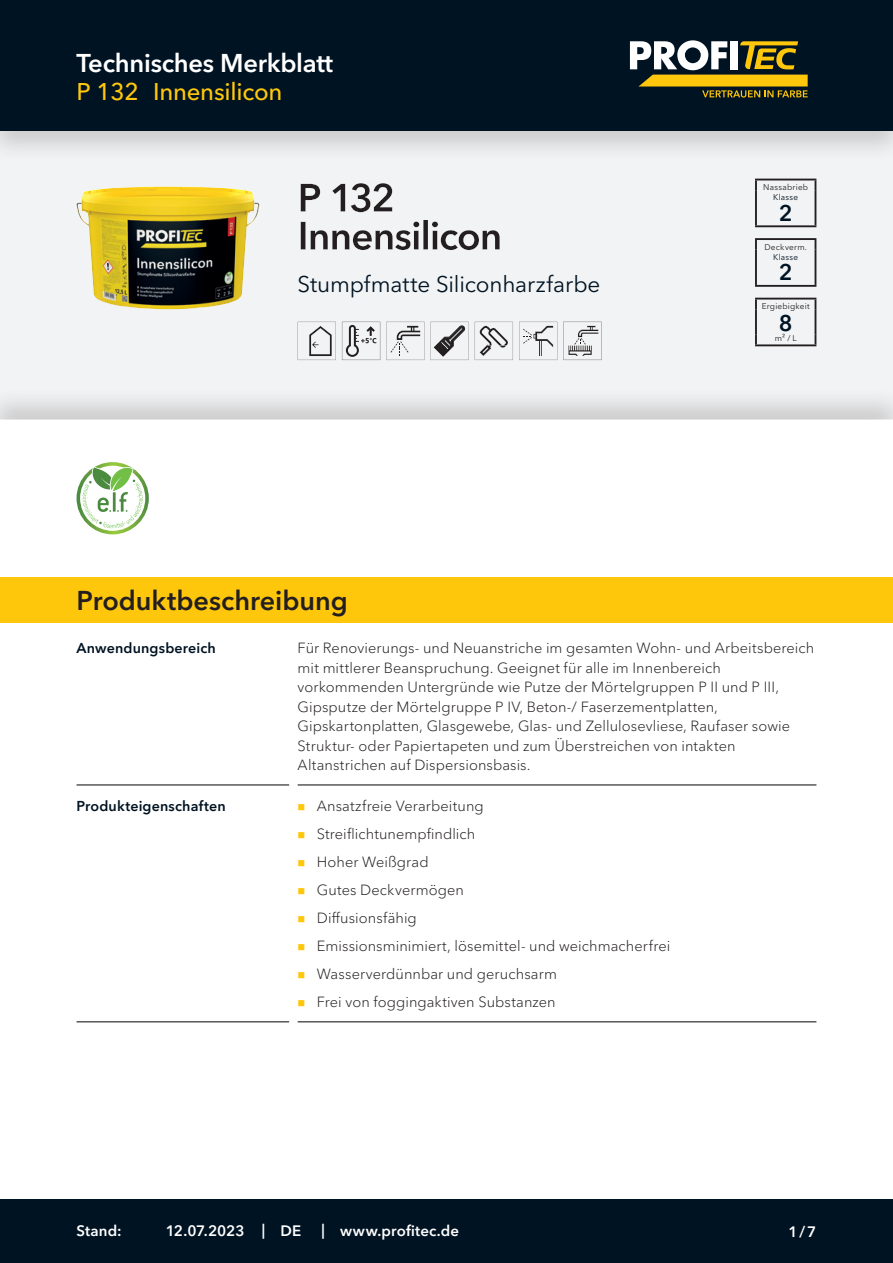
<style>
.page{position:relative;width:893px;height:1263px;background:#fff}
.page>*{position:absolute;margin:0;border:0;box-sizing:border-box;transform-origin:0 0}
.CB_AF_Kapitel_Uebers{font:600 27px "Avenir Next Cyr";color:#231f20}
.CB_AF_Kopf_TM{font:600 25.5px "Avenir Next Cyr";letter-spacing:-.01em;color:#fff}
.CB_AF_Kopf_Produktna{font:500 24px "Avenir Next Cyr";letter-spacing:-.01em;color:#fec70c}
.t1{font:22.5px "Avenir Next Cyr";letter-spacing:-.01em;color:#001322}
.CB_AF_Piktos_NAK-DVM{font:600 22.5px "Avenir Next Cyr";color:#001322}
.CB_AF_Fuss_Stand_lin{font:600 15px "Avenir Next Cyr";letter-spacing:.01em;color:#fff}
.CB_AF_Text_Standard{font:300 14.7px/19.5px "Avenir Next Cyr";letter-spacing:.005em;color:#231f20}
.CB_AF_Abschnitt_Uebe{font:600 14.25px "Avenir Next Cyr";letter-spacing:.01em;color:#001322}
.CB_AF_Piktos_NAK-DVM-2{font:8.25px "Avenir Next Cyr";letter-spacing:.025em;color:#231f20}
.CB_AF_Piktos_NAK-DVM-3{font:8.25px "Avenir Next Cyr";letter-spacing:.03em;color:#001322}
</style>
<div class="page">
<div style="left:0;top:0;width:893px;height:131px;background:#001322"></div>
<div style="left:0;top:1199px;width:893px;height:64px;background:#001322"></div>
<hr style="left:77px;top:784px;width:212px;height:1px;background:#231f20">
<hr style="left:298px;top:784px;width:518px;height:1px;background:#231f20">
<hr style="left:77px;top:1021px;width:212px;height:1px;background:#231f20">
<hr style="left:298px;top:1021px;width:518px;height:1px;background:#231f20">
<div style="left:0;top:577px;width:893px;height:46px;background:#fec70c"></div>
<div style="left:0;top:122px;width:893px;height:303px;background:#231f20;opacity:.2"></div>
<img style="left:77px;top:462px;width:72px;height:72px">
<svg style="left:83px;top:467px;width:60px;height:61px"></svg>
<hr style="left:755px;top:298px;width:61px;height:2px;background:#231f20">
<svg style="left:755px;top:300px;width:2px;height:9px"></svg>
<hr style="left:755px;top:309px;width:2px;height:26px;background:#231f20">
<svg style="left:755px;top:335px;width:2px;height:9px"></svg>
<svg style="left:815px;top:300px;width:1px;height:44px"></svg>
<hr style="left:755px;top:344px;width:61px;height:2px;background:#231f20">
<svg style="left:755px;top:180px;width:2px;height:10px"></svg>
<hr style="left:755px;top:179px;width:61px;height:1px;background:#231f20">
<hr style="left:755px;top:190px;width:2px;height:35px;background:#231f20">
<hr style="left:815px;top:190px;width:1px;height:35px;background:#231f20">
<hr style="left:755px;top:225px;width:61px;height:2px;background:#231f20">
<svg style="left:755px;top:240px;width:2px;height:10px"></svg>
<hr style="left:755px;top:238px;width:61px;height:2px;background:#231f20">
<hr style="left:755px;top:250px;width:2px;height:35px;background:#231f20">
<hr style="left:815px;top:250px;width:1px;height:35px;background:#231f20">
<hr style="left:755px;top:285px;width:61px;height:2px;background:#231f20">
<svg style="left:630px;top:40px;width:178px;height:58px"></svg>
<p class="CB_AF_Kopf_TM" style="left:77px;top:47px;width:258px">Technisches Merkblatt</p>
<p class="CB_AF_Kopf_Produktna" style="left:77px;top:78px;width:64px">P 132</p>
<p class="CB_AF_Kopf_Produktna" style="left:153px;top:78px;width:131px">Innensilicon</p>
<h3 class="t1" style="left:298px;top:271px;width:304px">Stumpfmatte Siliconharzfarbe</h3>
<p class="CB_AF_Piktos_NAK-DVM-2" style="left:763px;top:182px;width:46px">Nassabrieb</p>
<p class="CB_AF_Piktos_NAK-DVM-3" style="left:773px;top:193px;width:27px">Klasse</p>
<p class="CB_AF_Piktos_NAK-DVM" style="left:779px;top:199px;width:15px">2</p>
<p class="CB_AF_Piktos_NAK-DVM-2" style="left:764px;top:242px;width:44px">Deckverm.</p>
<p class="CB_AF_Piktos_NAK-DVM-3" style="left:773px;top:252px;width:27px">Klasse</p>
<p class="CB_AF_Piktos_NAK-DVM" style="left:779px;top:259px;width:15px">2</p>
<p class="CB_AF_Piktos_NAK-DVM-2" style="left:762px;top:301px;width:49px">Ergiebigkeit</p>
<p class="CB_AF_Piktos_NAK-DVM" style="left:779px;top:309px;width:15px">8</p>
<p class="CB_AF_Piktos_NAK-DVM-2" style="left:775px;top:333px;width:23px">m² / L</p>
<p class="CB_AF_Kapitel_Uebers" style="left:77px;top:584px;width:273px">Produktbeschreibung</p>
<p class="CB_AF_Abschnitt_Uebe" style="left:77px;top:639px;width:141px">Anwendungsbereich</p>
<p class="CB_AF_Text_Standard" style="left:298px;top:638px;width:518px">Für Renovierungs- und Neuanstriche im gesamten Wohn- und Arbeitsbereich mit mittlerer Beanspruchung. Geeignet für alle im Innenbereich vorkommenden Untergründe wie Putze der Mörtelgruppen P II und P III, Gipsputze der Mörtelgruppe P IV, Beton-/ Faserzementplatten, Gipskartonplatten, Glasgewebe, Glas- und Zellulosevliese, Raufaser sowie Struktur- oder Papiertapeten und zum Überstreichen von intakten Altanstrichen auf Dispersionsbasis.</p>
<p class="CB_AF_Abschnitt_Uebe" style="left:77px;top:797px;width:151px">Produkteigenschaften</p>
<p class="CB_AF_Text_Standard" style="left:317px;top:796px;width:169px">Ansatzfreie Verarbeitung</p>
<p class="CB_AF_Text_Standard" style="left:317px;top:824px;width:160px">Streiflichtunempfindlich</p>
<p class="CB_AF_Text_Standard" style="left:317px;top:852px;width:113px">Hoher Weißgrad</p>
<p class="CB_AF_Text_Standard" style="left:317px;top:880px;width:149px">Gutes Deckvermögen</p>
<p class="CB_AF_Text_Standard" style="left:317px;top:908px;width:102px">Diffusionsfähig</p>
<p class="CB_AF_Text_Standard" style="left:317px;top:936px;width:355px">Emissionsminimiert, lösemittel- und weichmacherfrei</p>
<p class="CB_AF_Text_Standard" style="left:317px;top:964px;width:242px">Wasserverdünnbar und geruchsarm</p>
<p class="CB_AF_Text_Standard" style="left:317px;top:992px;width:240px">Frei von foggingaktiven Substanzen</p>
<p class="CB_AF_Fuss_Stand_lin" style="left:77px;top:1222px;width:47px">Stand:</p>
<p class="CB_AF_Fuss_Stand_lin" style="left:166px;top:1222px;width:80px">12.07.2023</p>
<p class="CB_AF_Fuss_Stand_lin" style="left:262px;top:1221px;width:5px">|</p>
<p class="CB_AF_Fuss_Stand_lin" style="left:281px;top:1222px;width:22px">DE</p>
<p class="CB_AF_Fuss_Stand_lin" style="left:321px;top:1221px;width:5px">|</p>
<p class="CB_AF_Fuss_Stand_lin" style="left:340px;top:1222px;width:120px">www.profitec.de</p>
<p class="CB_AF_Fuss_Stand_lin" style="left:788px;top:1222px;width:29px">1/7</p>
</div>
